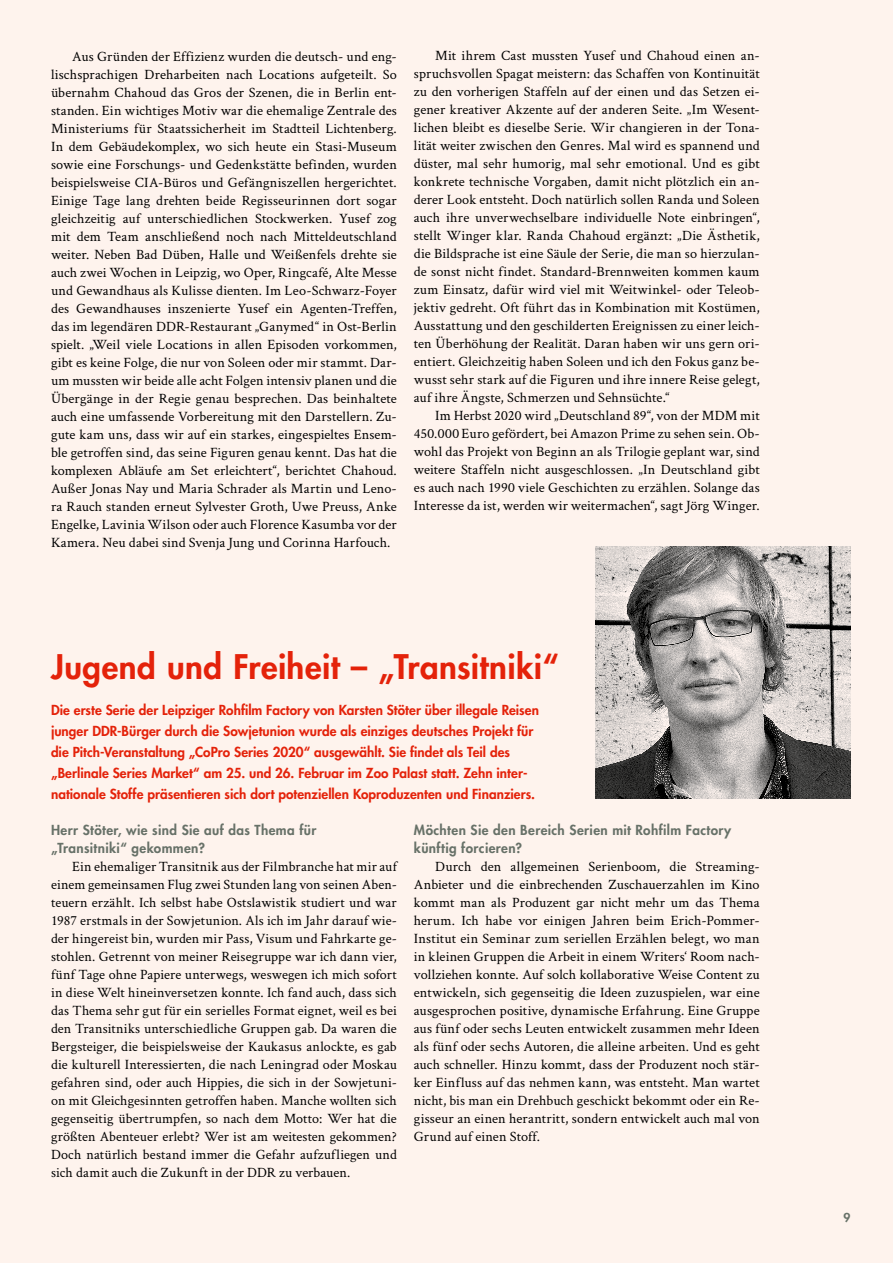
<style>
.page{position:relative;width:893px;height:1263px;background:#fef3ed}
.page>*{position:absolute;margin:0;border:0;box-sizing:border-box;transform-origin:0 0}
.t1{font:800 33px "Futura Std";letter-spacing:.015em;color:#e4220a}
.t2{font:14.25px/18px "Crimson Text";letter-spacing:.005em;color:#000;text-align:justify}
.t3{font:800 13.5px/21px "Futura Std";letter-spacing:.005em;color:#e4220a}
.t4{font:800 13.5px/18px "Futura Std";letter-spacing:.03em;color:#677168}
.t5{font:800 12px "Futura Std";color:#677168}
</style>
<div class="page">
<img style="left:595px;top:547px;width:255px;height:252px">
<p class="t2" style="left:51px;top:46px;width:347px;text-indent:21px">Aus Gründen der Effizienz wurden die deutsch- und eng&shy;lischsprachigen Dreharbeiten nach Locations aufgeteilt. So übernahm Chahoud das Gros der Szenen, die in Berlin ent&shy;standen. Ein wichtiges Motiv war die ehemalige Zentrale des Ministeriums für Staatssicherheit im Stadtteil Lichtenberg.<br>In dem Gebäudekomplex, wo sich heute ein Stasi-Museum sowie eine Forschungs- und Gedenkstätte befinden, wurden beispielsweise CIA-Büros und Gefängniszellen hergerichtet.<br>Einige Tage lang drehten beide Regisseurinnen dort sogar gleichzeitig auf unterschiedlichen Stockwerken. Yusef zog mit dem Team anschließend noch nach Mitteldeutschland weiter. Neben Bad Düben, Halle und Weißenfels drehte sie auch zwei Wochen in Leipzig, wo Oper, Ringcafé, Alte Messe und Gewandhaus als Kulisse dienten. Im Leo-Schwarz-Foyer des Gewandhauses inszenierte Yusef ein Agenten-Treffen, das im legendären DDR-Restaurant „Ganymed“ in Ost-Berlin spielt. „Weil viele Locations in allen Episoden vorkommen, gibt es keine Folge, die nur von Soleen oder mir stammt. Dar&shy;um mussten wir beide alle acht Folgen intensiv planen und die Übergänge in der Regie genau besprechen. Das beinhaltete auch eine umfassende Vorbereitung mit den Darstellern. Zu&shy;gute kam uns, dass wir auf ein starkes, eingespieltes Ensem&shy;ble getroffen sind, das seine Figuren genau kennt. Das hat die komplexen Abläufe am Set erleichtert“, berichtet Chahoud.<br>Außer Jonas Nay und Maria Schrader als Martin und Leno&shy;ra Rauch standen erneut Sylvester Groth, Uwe Preuss, Anke Engelke, Lavinia Wilson oder auch Florence Kasumba vor der Kamera. Neu dabei sind Svenja Jung und Corinna Harfouch.</p>
<p class="t2" style="left:414px;top:46px;width:347px;text-indent:21px">Mit ihrem Cast mussten Yusef und Chahoud einen an&shy;spruchsvollen Spagat meistern: das Schaffen von Kontinuität zu den vorherigen Staffeln auf der einen und das Setzen ei&shy;gener kreativer Akzente auf der anderen Seite. „Im Wesent&shy;lichen bleibt es dieselbe Serie. Wir changieren in der Tona&shy;lität weiter zwischen den Genres. Mal wird es spannend und düster, mal sehr humorig, mal sehr emotional. Und es gibt konkrete technische Vorgaben, damit nicht plötzlich ein an&shy;derer Look entsteht. Doch natürlich sollen Randa und Soleen auch ihre unverwechselbare individuelle Note einbringen“, stellt Winger klar. Randa Chahoud ergänzt: „Die Ästhetik, die Bildsprache ist eine Säule der Serie, die man so hierzulan&shy;de sonst nicht findet. Standard-Brennweiten kommen kaum zum Einsatz, dafür wird viel mit Weitwinkel- oder Teleob&shy;jektiv gedreht. Oft führt das in Kombination mit Kostümen, Ausstattung und den geschilderten Ereignissen zu einer leich&shy;ten Überhöhung der Realität. Daran haben wir uns gern ori&shy;entiert. Gleichzeitig haben Soleen und ich den Fokus ganz be&shy;wusst sehr stark auf die Figuren und ihre innere Reise gelegt, auf ihre Ängste, Schmerzen und Sehnsüchte.“</p>
<p class="t2" style="left:414px;top:406px;width:347px;text-indent:21px">Im Herbst 2020 wird „Deutschland 89“, von der MDM mit 450.000 Euro gefördert, bei Amazon Prime zu sehen sein. Ob&shy;wohl das Projekt von Beginn an als Trilogie geplant war, sind weitere Staffeln nicht ausgeschlossen. „In Deutschland gibt es auch nach 1990 viele Geschichten zu erzählen. Solange das Interesse da ist, werden wir weitermachen“, sagt Jörg Winger.</p>
<h1 class="t1" style="left:51px;top:646px;width:509px">Jugend und Freiheit – „Transitniki“</h1>
<p class="t3" style="left:51px;top:699px;width:489px">Die erste Serie der Leipziger Rohfilm Factory von Karsten Stöter über illegale Reisen junger DDR-Bürger durch die Sowjetunion wurde als einziges deutsches Projekt für die Pitch-Veranstaltung „CoPro Series 2020“ ausgewählt. Sie findet als Teil des „Berlinale Series Market“ am 25. und 26. Februar im Zoo Palast statt. Zehn inter&shy;nationale Stoffe präsentieren sich dort potenziellen Koproduzenten und Finanziers.</p>
<p class="t4" style="left:51px;top:821px;width:267px">Herr Stöter, wie sind Sie auf das Thema für „Transitniki“ gekommen?</p>
<p class="t2" style="left:51px;top:856px;width:347px;text-indent:21px">Ein ehemaliger Transitnik aus der Filmbranche hat mir auf einem gemeinsamen Flug zwei Stunden lang von seinen Aben&shy;teuern erzählt. Ich selbst habe Ostslawistik studiert und war 1987 erstmals in der Sowjetunion. Als ich im Jahr darauf wie&shy;der hingereist bin, wurden mir Pass, Visum und Fahrkarte ge&shy;stohlen. Getrennt von meiner Reisegruppe war ich dann vier, fünf Tage ohne Papiere unterwegs, weswegen ich mich sofort in diese Welt hineinversetzen konnte. Ich fand auch, dass sich das Thema sehr gut für ein serielles Format eignet, weil es bei den Transitniks unterschiedliche Gruppen gab. Da waren die Bergsteiger, die beispielsweise der Kaukasus anlockte, es gab die kulturell Interessierten, die nach Leningrad oder Moskau gefahren sind, oder auch Hippies, die sich in der Sowjetuni&shy;on mit Gleichgesinnten getroffen haben. Manche wollten sich gegenseitig übertrumpfen, so nach dem Motto: Wer hat die größten Abenteuer erlebt? Wer ist am weitesten gekommen?<br>Doch natürlich bestand immer die Gefahr aufzufliegen und sich damit auch die Zukunft in der DDR zu verbauen.</p>
<p class="t4" style="left:414px;top:821px;width:319px">Möchten Sie den Bereich Serien mit Rohfilm Factory künftig forcieren?</p>
<p class="t2" style="left:414px;top:856px;width:347px;text-indent:21px">Durch den allgemeinen Serienboom, die Streaming-Anbieter und die einbrechenden Zuschauerzahlen im Kino kommt man als Produzent gar nicht mehr um das Thema herum. Ich habe vor einigen Jahren beim Erich-Pommer-Institut ein Seminar zum seriellen Erzählen belegt, wo man in kleinen Gruppen die Arbeit in einem Writers‘ Room nach&shy;vollziehen konnte. Auf solch kollaborative Weise Content zu entwickeln, sich gegenseitig die Ideen zuzuspielen, war eine ausgesprochen positive, dynamische Erfahrung. Eine Gruppe aus fünf oder sechs Leuten entwickelt zusammen mehr Ideen als fünf oder sechs Autoren, die alleine arbeiten. Und es geht auch schneller. Hinzu kommt, dass der Produzent noch stär&shy;ker Einfluss auf das nehmen kann, was entsteht. Man wartet nicht, bis man ein Drehbuch geschickt bekommt oder ein Re&shy;gisseur an einen herantritt, sondern entwickelt auch mal von Grund auf einen Stoff.</p>
<p class="t5" style="left:843px;top:1210px;width:8px">9</p>
</div>
